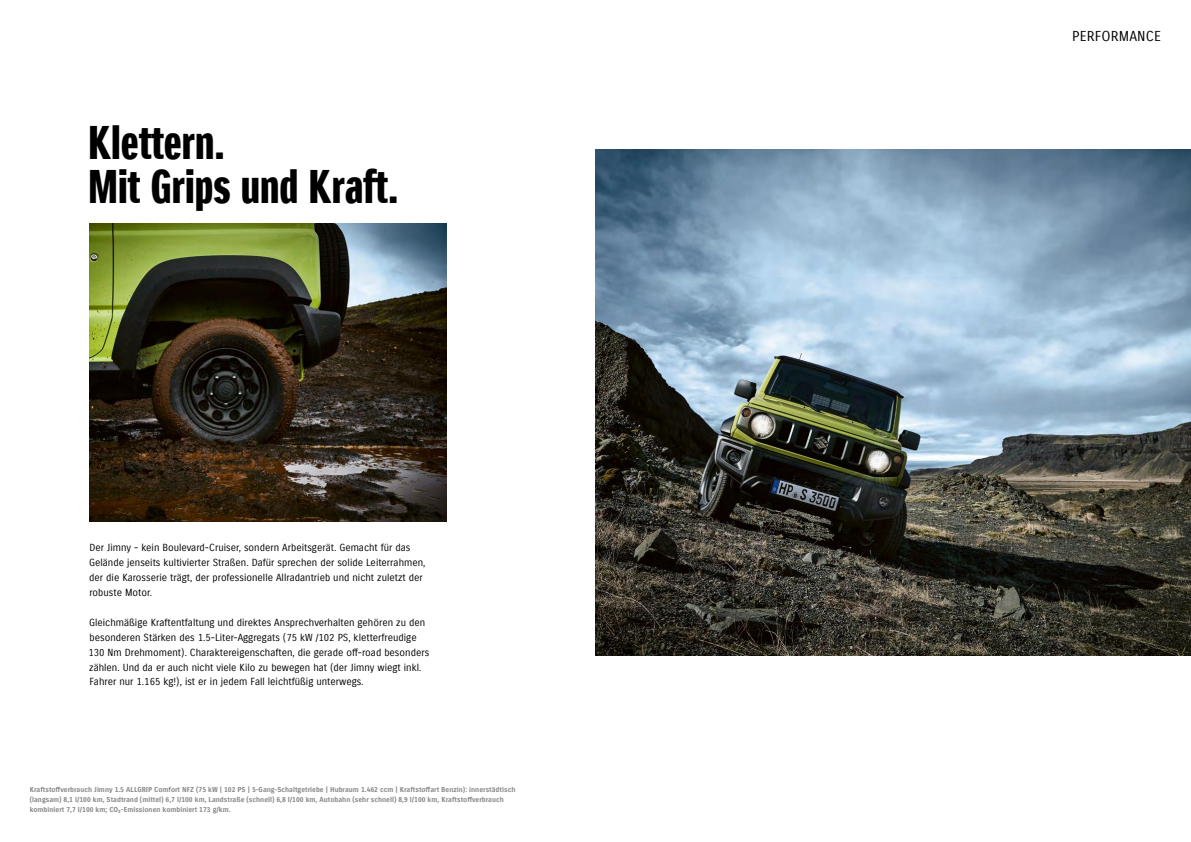
<style>
.page{position:relative;width:1191px;height:842px;background:#fff}
.page>*{position:absolute;margin:0;border:0;box-sizing:border-box;transform-origin:0 0}
.t1{font:46px/44.7px "Suzuki PRO Headline";color:#000}
.t2{font:14px "Suzuki PRO Regular";letter-spacing:.01em;color:#000}
.t3{font:10px/14.9px "Suzuki PRO Regular";color:#000}
.t4{font:7px/9.9px "Suzuki PRO Bold";color:#878888}
</style>
<div class="page">
<img style="left:90px;top:224px;width:356px;height:298px">
<img style="left:595px;top:149px;width:596px;height:507px">
<h1 class="t1" style="left:88px;top:120px;width:312px">Klettern.<br>Mit Grips und Kraft.</h1>
<p class="t3" style="left:89px;top:540px;width:338px">Der Jimny - kein Boulevard-Cruiser, sondern Arbeitsgerät. Gemacht für das Gelände jenseits kultivierter Straßen. Dafür sprechen der solide Leiterrahmen, der die Karosserie trägt, der professionelle Allradantrieb und nicht zuletzt der robuste Motor.</p>
<p class="t3" style="left:88px;top:615px;width:342px">Gleichmäßige Kraftentfaltung und direktes Ansprechverhalten gehören zu den besonderen Stärken des 1.5-Liter-Aggregats (75 kW /102 PS, kletterfreudige 130 Nm Drehmoment). Charaktereigenschaften, die gerade off-road besonders zählen. Und da er auch nicht viele Kilo zu bewegen hat (der Jimny wiegt inkl.<br>Fahrer nur 1.165 kg!), ist er in jedem Fall leichtfüßig unterwegs.</p>
<p class="t4" style="left:30px;top:785px;width:487px">Kraftstoffverbrauch Jimny 1.5 ALLGRIP Comfort NFZ (75 kW | 102 PS | 5-Gang-Schaltgetriebe | Hubraum 1.462 ccm | Kraftstoffart Benzin): innerstädtisch (langsam) 8,1 l/100 km, Stadtrand (mittel) 6,7 l/100 km, Landstraße (schnell) 6,8 l/100 km, Autobahn (sehr schnell) 8,9 l/100 km, Kraftstoffverbrauch kombiniert 7,7 l/100 km; CO₂-Emissionen kombiniert 173 g/km.</p>
<h2 class="t2" style="left:1072px;top:28px;width:90px">PERFORMANCE</h2>
</div>
